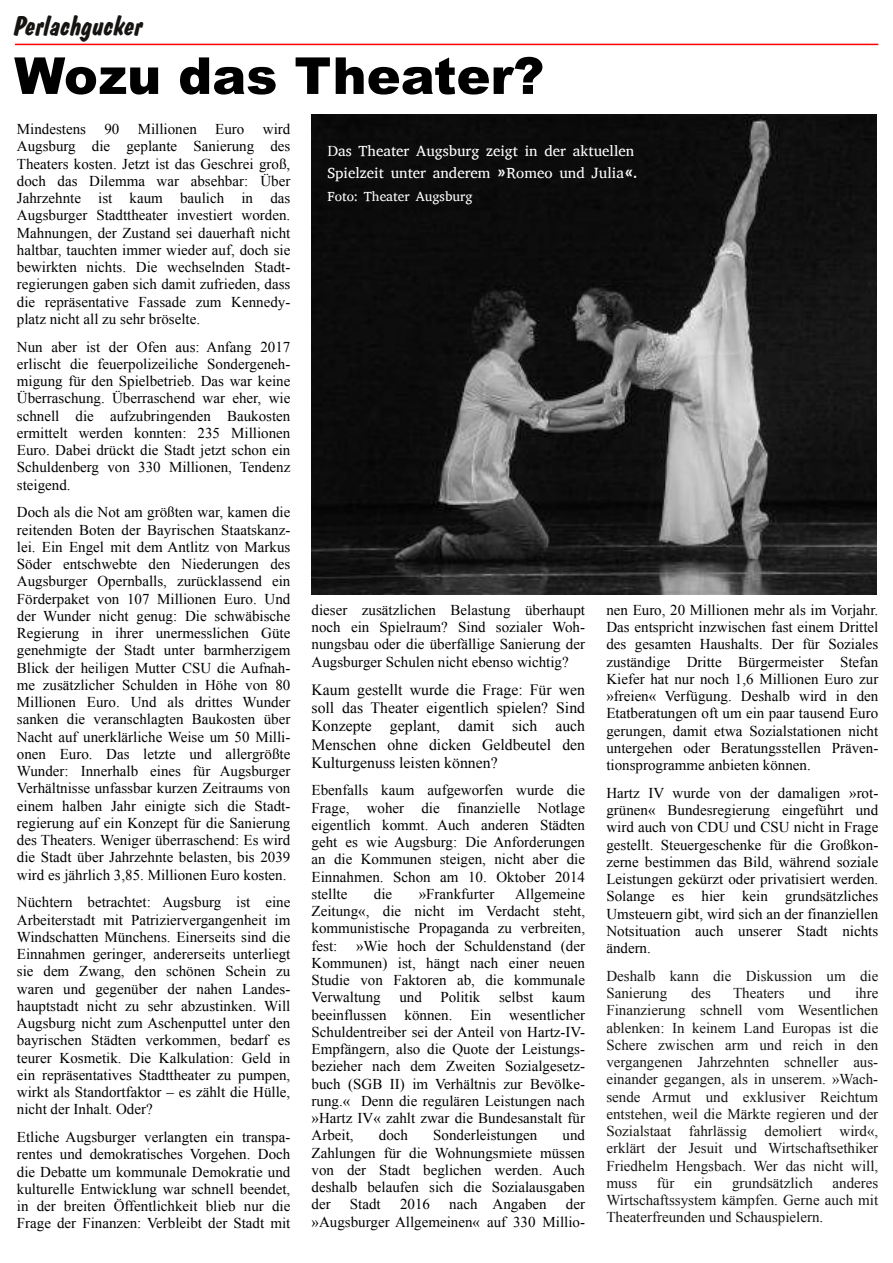
<style>
.page{position:relative;width:893px;height:1263px;background:#fff}
.page>*{position:absolute;margin:0;border:0;box-sizing:border-box;transform-origin:0 0}
.t1{font:900 51px "Arial";color:#000}
.t2{font:700 27px "Dom Diagonal BT";color:#161412}
.t3{font:15.75px/18.1px "Times New Roman";color:#000;text-align:justify}
.t4{font:15px/17.2px "Times New Roman";color:#000;text-align:justify}
.t5{font:15px/17.2px "Times New Roman";color:#161412;text-align:justify}
.t6{font:15px/22.5px "Abyssinica SIL";color:#fff}
.t7{font:13.5px "Abyssinica SIL";color:#fff}
.s1{font-family:"Times New Roman"}
</style>
<div class="page">
<hr style="left:15px;top:44px;width:863px;height:1px;background:#f00">
<img style="left:311px;top:115px;width:566px;height:480px">
<h2 class="t2" style="left:14px;top:15px;width:130px">Perlachgucker</h2>
<h1 class="t1" style="left:14px;top:38px;width:531px">Wozu das Theater?</h1>
<p class="t4" style="left:17px;top:120px;width:275px">Mindestens 90 Millionen Euro wird Augsburg die geplante Sanierung des Theaters kosten. Jetzt ist das Geschrei groß, doch das Dilemma war absehbar: Über Jahrzehnte ist kaum baulich in das Augsburger Stadttheater investiert worden.<br>Mahnungen, der Zustand sei dauerhaft nicht haltbar, tauchten immer wieder auf, doch sie bewirkten nichts. Die wechselnden Stadt&shy;regierungen gaben sich damit zufrieden, dass die repräsentative Fassade zum Kennedy&shy;platz nicht all zu sehr bröselte.</p>
<p class="t4" style="left:17px;top:338px;width:275px">Nun aber ist der Ofen aus: Anfang 2017 erlischt die feuerpolizeiliche Sondergeneh&shy;migung für den Spielbetrieb. Das war keine Überraschung. Überraschend war eher, wie schnell die aufzubringenden Baukosten ermittelt werden konnten: 235 Millionen Euro. Dabei drückt die Stadt jetzt schon ein Schuldenberg von 330 Millionen, Tendenz steigend.</p>
<p class="t4" style="left:17px;top:504px;width:275px">Doch als die Not am größten war, kamen die reitenden Boten der Bayrischen Staatskanz&shy;lei. Ein Engel mit dem Antlitz von Markus Söder entschwebte den Niederungen des Augsburger Opernballs, zurücklassend ein Förderpaket von 107 Millionen Euro. Und der Wunder nicht genug: Die schwäbische Regierung in ihrer unermesslichen Güte genehmigte der Stadt unter barmherzigem Blick der heiligen Mutter CSU die Aufnah&shy;me zusätzlicher Schulden in Höhe von 80<br>Millionen Euro. Und als drittes Wunder sanken die veranschlagten Baukosten über Nacht auf unerklärliche Weise um 50 Milli&shy;onen Euro. Das letzte und allergrößte Wunder: Innerhalb eines für Augsburger Verhältnisse unfassbar kurzen Zeitraums von einem halben Jahr einigte sich die Stadt&shy;regierung auf ein Konzept für die Sanierung des Theaters. Weniger überraschend: Es wird die Stadt über Jahrzehnte belasten, bis 2039 wird es jährlich 3,85. Millionen Euro kosten.</p>
<p class="t4" style="left:17px;top:894px;width:275px">Nüchtern betrachtet: Augsburg ist eine Arbeiterstadt mit Patriziervergangenheit im Windschatten Münchens. Einerseits sind die Einnahmen geringer, andererseits unterliegt sie dem Zwang, den schönen Schein zu waren und gegenüber der nahen Landes&shy;hauptstadt nicht zu sehr abzustinken. Will Augsburg nicht zum Aschenputtel unter den bayrischen Städten verkommen, bedarf es teurer Kosmetik. Die Kalkulation: Geld in ein repräsentatives Stadttheater zu pumpen, wirkt als Standortfaktor – es zählt die Hülle, nicht der Inhalt. Oder?</p>
<p class="t4" style="left:17px;top:1128px;width:275px">Etliche Augsburger verlangten ein transpa&shy;rentes und demokratisches Vorgehen. Doch die Debatte um kommunale Demokratie und kulturelle Entwicklung war schnell beendet, in der breiten Öffentlichkeit blieb nur die Frage der Finanzen: Verbleibt der Stadt mit</p>
<p class="t6" style="left:327px;top:139px;width:312px"><span class="s1">D</span>as Theater Augsburg zeigt in der aktuellen<br>Spielzeit unter anderem »Romeo und Julia«.</p>
<p class="t7" style="left:327px;top:189px;width:147px">Foto: Theater Augsburg</p>
<p class="t4" style="left:312px;top:601px;width:275px">dieser zusätzlichen Belastung überhaupt noch ein Spielraum? Sind sozialer Woh&shy;nungsbau oder die überfällige Sanierung der Augsburger Schulen nicht ebenso wichtig?</p>
<p class="t3" style="left:312px;top:681px;width:275px">Kaum gestellt wurde die Frage: Für wen soll das Theater eigentlich spielen? Sind Konzepte geplant, damit sich auch Menschen ohne dicken Geldbeutel den Kulturgenuss leisten können?</p>
<p class="t4" style="left:312px;top:782px;width:275px">Ebenfalls kaum aufgeworfen wurde die Frage, woher die finanzielle Notlage eigentlich kommt. Auch anderen Städten geht es wie Augsburg: Die Anforderungen an die Kommunen steigen, nicht aber die Einnahmen. Schon am 10. Oktober 2014 stellte</p>
<p class="t4" style="left:312px;top:885px;width:275px;text-indent:203px">Allgemeine Zeitung«, die nicht im Verdacht steht, kommunistische Propaganda zu verbreiten, fest: »Wie hoch der Schuldenstand (der Kommunen) ist, hängt nach einer neuen Studie von Faktoren ab, die kommunale Verwaltung und Politik selbst kaum beeinflussen können. Ein wesentlicher Schuldentreiber sei der Anteil von Hartz-IV-Empfängern, also die Quote der Leistungs&shy;bezieher nach dem Zweiten Sozialgesetz&shy;buch (SGB II) im Verhältnis zur Bevölke&shy;rung.« Denn die regulären Leistungen nach »Hartz IV« zahlt zwar die Bundesanstalt für Arbeit,</p>
<p class="t4" style="left:374px;top:885px;width:20px">die</p>
<p class="t4" style="left:419px;top:885px;width:77px">»Frankfurter</p>
<p class="t4" style="left:312px;top:1127px;width:275px;text-indent:251px">und Zahlungen für die Wohnungsmiete müssen von der Stadt beglichen werden. Auch deshalb belaufen sich die Sozialausgaben der</p>
<p class="t4" style="left:379px;top:1127px;width:31px">doch</p>
<p class="t4" style="left:433px;top:1127px;width:106px">Sonderleistungen</p>
<p class="t4" style="left:312px;top:1196px;width:275px;text-align:right">der<br>»Augsburger Allgemeinen« auf 330 Millio-</p>
<p class="t4" style="left:350px;top:1196px;width:32px">Stadt</p>
<p class="t4" style="left:400px;top:1196px;width:31px">2016</p>
<p class="t4" style="left:449px;top:1196px;width:99px">nach Angaben</p>
<p class="t4" style="left:606px;top:601px;width:273px">nen Euro, 20 Millionen mehr als im Vorjahr.<br>Das entspricht inzwischen fast einem Drittel des gesamten Haushalts. Der für Soziales zuständige Dritte Bürgermeister Stefan Kiefer hat nur noch 1,6 Millionen Euro zur »freien« Verfügung. Deshalb wird in den Etatberatungen oft um ein paar tausend Euro gerungen, damit etwa Sozialstationen nicht untergehen oder Beratungsstellen Präven&shy;tionsprogramme anbieten können.</p>
<p class="t4" style="left:606px;top:784px;width:273px">Hartz IV wurde von der damaligen »rot&shy;grünen« Bundesregierung eingeführt und wird auch von CDU und CSU nicht in Frage gestellt. Steuergeschenke für die Großkon&shy;zerne bestimmen das Bild, während soziale Leistungen gekürzt oder privatisiert werden.<br>Solange es hier kein grundsätzliches Umsteuern gibt, wird sich an der finanziellen Notsituation auch unserer Stadt nichts ändern.</p>
<p class="t5" style="left:606px;top:967px;width:273px">Deshalb kann die Diskussion um die<br>Sanierung</p>
<p class="t5" style="left:606px;top:984px;width:273px;text-indent:249px">ihre Finanzierung schnell vom Wesentlichen ablenken: In keinem Land Europas ist die Schere zwischen arm und reich in den vergangenen Jahrzehnten schneller aus&shy;einander gegangen, als in unserem. »Wach&shy;sende Armut und exklusiver Reichtum entstehen, weil die Märkte regieren und der Sozialstaat fahrlässig demoliert wird«, erklärt der Jesuit und Wirtschaftsethiker Friedhelm Hengsbach. Wer das nicht will, muss</p>
<p class="t5" style="left:691px;top:984px;width:21px">des</p>
<p class="t5" style="left:733px;top:984px;width:53px">Theaters</p>
<p class="t5" style="left:809px;top:984px;width:24px">und</p>
<p class="t5" style="left:606px;top:1174px;width:273px;text-indent:226px">anderes Wirtschaftssystem kämpfen. Gerne auch mit Theaterfreunden und Schauspielern.</p>
<p class="t5" style="left:657px;top:1174px;width:19px">für</p>
<p class="t5" style="left:694px;top:1174px;width:20px">ein</p>
<p class="t5" style="left:732px;top:1174px;width:82px">grundsätzlich</p>
</div>
